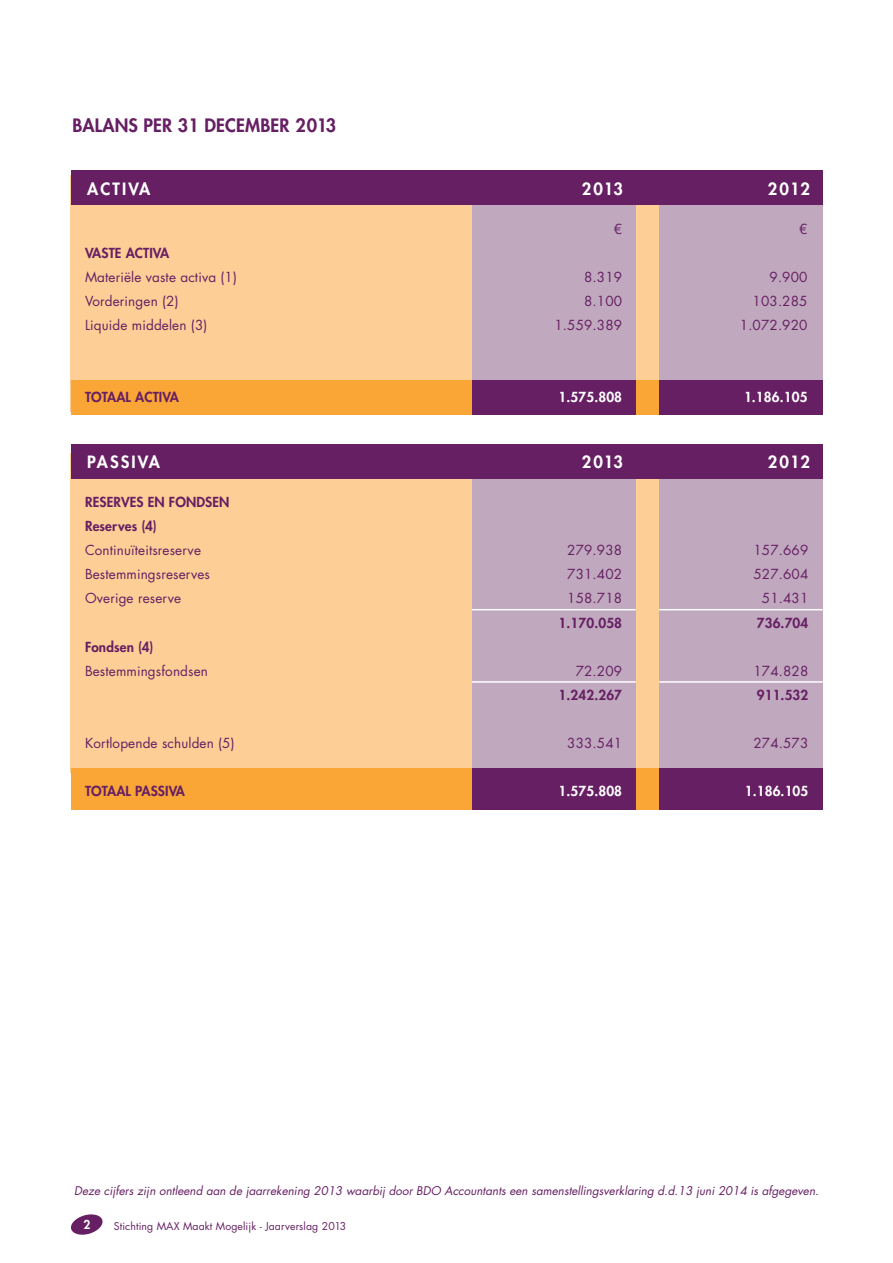
<style>
.page{position:relative;width:893px;height:1263px;background:#fff}
.page>*{position:absolute;margin:0;border:0;box-sizing:border-box;transform-origin:0 0}
.broodtekst{font:800 18px "Futura Std";letter-spacing:.01em;color:#661f63}
.broodtekst-2{font:800 16.5px "Futura Std";letter-spacing:.13em;color:#fff}
.subkop{font:13.5px/24px "Futura Std";letter-spacing:.01em;color:#661f63}
.subkop-2{font:800 13.5px/24px "Futura Std";letter-spacing:.01em;color:#661f63;text-align:center}
.subkop-3{font:800 13.5px "Futura Std";letter-spacing:.01em;color:#fff}
.sub_titel{font:800 12px "Futura Std";color:#fff}
.t1{font:italic 11.7px "Futura Std";color:#661f63}
.subkop-4{font:10.5px "Futura Std";letter-spacing:.01em;color:#661f63}
.s1{font-weight:800}
.s2{font-weight:400}
</style>
<div class="page">
<div style="left:71px;top:175px;width:751px;height:237px;background:#fdcf96"></div>
<div style="left:71px;top:453px;width:751px;height:320px;background:#fdcf96"></div>
<div style="left:71px;top:380px;width:752px;height:34px;background:#faa636"></div>
<div style="left:71px;top:768px;width:752px;height:41px;background:#faa636"></div>
<div style="left:472px;top:175px;width:164px;height:237px;background:#c0a8be"></div>
<div style="left:472px;top:449px;width:164px;height:334px;background:#c0a8be"></div>
<div style="left:659px;top:175px;width:164px;height:237px;background:#c0a8be"></div>
<div style="left:659px;top:449px;width:164px;height:356px;background:#c0a8be"></div>
<div style="left:472px;top:380px;width:164px;height:34px;background:#661f63"></div>
<div style="left:472px;top:768px;width:164px;height:41px;background:#661f63"></div>
<div style="left:659px;top:380px;width:164px;height:34px;background:#661f63"></div>
<div style="left:659px;top:768px;width:164px;height:42px;background:#661f63"></div>
<div style="left:71px;top:171px;width:752px;height:34px;background:#661f63"></div>
<div style="left:71px;top:444px;width:752px;height:34px;background:#661f63"></div>
<hr style="left:472px;top:609px;width:164px;height:1px;background:#fff">
<hr style="left:472px;top:681px;width:164px;height:2px;background:#fff">
<hr style="left:659px;top:609px;width:164px;height:1px;background:#fff">
<hr style="left:659px;top:681px;width:164px;height:2px;background:#fff">
<svg style="left:71px;top:1214px;width:32px;height:21px"></svg>
<p class="broodtekst" style="left:72px;top:114px;width:265px">BALANS PER 31 DECEMBER 2013</p>
<p class="broodtekst-2" style="left:87px;top:178px;width:65px">ACTIVA</p>
<p class="subkop-2" style="left:85px;top:241px;width:86px">VASTE ACTIVA</p>
<p class="subkop" style="left:85px;top:265px;width:153px">Materiële vaste activa (1)</p>
<p class="subkop" style="left:85px;top:289px;width:95px">Vorderingen (2)</p>
<p class="subkop" style="left:85px;top:313px;width:124px">Liquide middelen (3)</p>
<p class="subkop-2" style="left:85px;top:385px;width:95px">TOTAAL ACTIVA</p>
<p class="broodtekst-2" style="left:87px;top:451px;width:74px">PASSIVA</p>
<p class="subkop-2" style="left:85px;top:490px;width:146px">RESERVES EN FONDSEN</p>
<p class="subkop-2" style="left:85px;top:514px;width:73px">Reserves (4)</p>
<p class="subkop" style="left:85px;top:539px;width:117px">Continuïteitsreserve</p>
<p class="subkop" style="left:85px;top:563px;width:126px">Bestemmingsreserves<br>Overige reserve</p>
<p class="subkop" style="left:85px;top:635px;width:124px"><span class="s1">Fondsen (4)<br></span>Bestemmingsfondsen</p>
<p class="subkop" style="left:85px;top:731px;width:151px">Kortlopende schulden (5)</p>
<p class="subkop-2" style="left:85px;top:778px;width:101px">TOTAAL PASSIVA</p>
<p class="broodtekst-2" style="left:582px;top:178px;width:43px">2013</p>
<p class="broodtekst-2" style="left:768px;top:178px;width:44px">2012</p>
<p class="subkop" style="left:614px;top:217px;width:10px">€</p>
<p class="subkop" style="left:584px;top:265px;width:39px">8.319</p>
<p class="subkop" style="left:584px;top:289px;width:39px">8.100</p>
<p class="subkop" style="left:554px;top:313px;width:69px">1.559.389</p>
<p class="subkop" style="left:799px;top:217px;width:10px">€</p>
<p class="subkop" style="left:769px;top:265px;width:39px">9.900</p>
<p class="subkop" style="left:753px;top:289px;width:56px">103.285</p>
<p class="subkop" style="left:740px;top:313px;width:69px">1.072.920</p>
<p class="subkop-3" style="left:559px;top:389px;width:65px">1.575.808</p>
<p class="subkop-3" style="left:744px;top:389px;width:65px">1.186.105</p>
<p class="broodtekst-2" style="left:582px;top:451px;width:43px">2013</p>
<p class="broodtekst-2" style="left:768px;top:451px;width:44px">2012</p>
<p class="subkop" style="left:567px;top:539px;width:56px">279.938</p>
<p class="subkop" style="left:567px;top:563px;width:56px">731.402</p>
<p class="subkop" style="left:567px;top:587px;width:56px">158.718</p>
<p class="subkop-2" style="left:559px;top:610px;width:65px">1.170.058</p>
<p class="subkop" style="left:576px;top:659px;width:48px">72.209</p>
<p class="subkop-2" style="left:559px;top:682px;width:65px">1.242.267</p>
<p class="subkop" style="left:567px;top:731px;width:56px">333.541</p>
<p class="subkop-3" style="left:559px;top:782px;width:65px">1.575.808</p>
<p class="subkop" style="left:753px;top:539px;width:56px">157.669</p>
<p class="subkop" style="left:753px;top:563px;width:56px">527.604</p>
<p class="subkop-2" style="left:757px;top:586px;width:53px"><span class="s2">51.431<br></span>736.704</p>
<p class="subkop" style="left:753px;top:659px;width:56px">174.828</p>
<p class="subkop-2" style="left:757px;top:682px;width:53px">911.532</p>
<p class="subkop" style="left:753px;top:731px;width:56px">274.573</p>
<p class="subkop-3" style="left:745px;top:782px;width:65px">1.186.105</p>
<p class="t1" style="left:74px;top:1183px;width:746px">Deze cijfers zijn ontleend aan de jaarrekening 2013 waarbij door BDO Accountants een samenstellingsverklaring d.d.13 juni 2014 is afgegeven.</p>
<p class="sub_titel" style="left:84px;top:1217px;width:8px">2</p>
<p class="subkop-4" style="left:114px;top:1219px;width:234px">Stichting MAX Maakt Mogelijk - Jaarverslag 2013</p>
</div>
